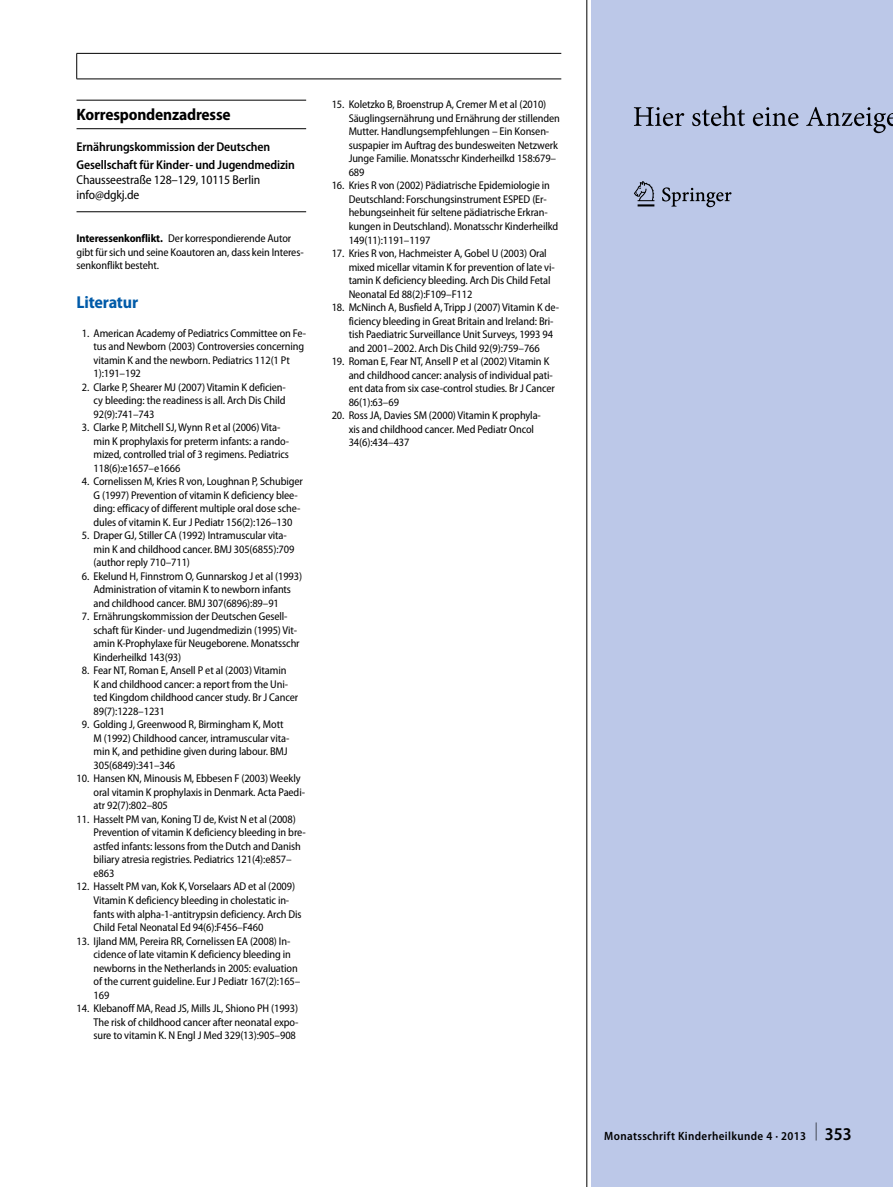
<style>
.page{position:relative;width:893px;height:1187px;background:#fff}
.page>*{position:absolute;margin:0;border:0;box-sizing:border-box;transform-origin:0 0}
._999_012_u1_12ptVorN{font:700 semi-condensed 17.25px "Myriad Pro";letter-spacing:-.01em;color:#005ba9}
._999_012_u1_12ptVor{font:700 semi-condensed 16.5px "Myriad Pro";letter-spacing:-.01em;color:#000}
._021_autorenname{font:600 semi-condensed 12.75px/18px "Myriad Pro";letter-spacing:-.01em;color:#000}
._022_autorenadresse{font:semi-condensed 12.75px "Myriad Pro";letter-spacing:-.01em;color:#000}
.t1{font:600 semi-condensed 12px "Myriad Pro";letter-spacing:.03em;color:#000}
._023_literatur{font:semi-condensed 11.25px/13.5px "Myriad Pro";letter-spacing:-.01em;color:#000}
._044_kleinsatz_artik{font:semi-condensed 11.25px/13.5px "Myriad Pro";letter-spacing:-.01em;color:#000}
.s1{font-weight:700}
.s2{font-size:18px}
</style>
<div class="page">
<hr style="left:77px;top:100px;width:229px;height:1px;background:#000">
<hr style="left:77px;top:128px;width:229px;height:1px;background:#000">
<hr style="left:77px;top:211px;width:229px;height:1px;background:#000">
<div style="left:591px;top:0;width:302px;height:1186px;background:#bcc8e8"></div>
<svg style="left:634px;top:105px;width:259px;height:28px"></svg>
<svg style="left:634px;top:181px;width:98px;height:26px"></svg>
<svg style="left:76px;top:54px;width:1px;height:25px"></svg>
<hr style="left:77px;top:53px;width:484px;height:1px;background:#000">
<hr style="left:77px;top:79px;width:484px;height:1px;background:#000">
<hr style="left:587px;top:0;width:1px;height:1186px;background:#000">
<p class="_999_012_u1_12ptVor" style="left:77px;top:105px;width:156px">Korrespondenzadresse</p>
<p class="_021_autorenname" style="left:77px;top:138px;width:220px">Ernährungskommission der Deutschen<br>Gesellschaft für Kinder- und Jugendmedizin</p>
<p class="_022_autorenadresse" style="left:77px;top:173px;width:185px">Chausseestraße 128–129, 10115 Berlin</p>
<p class="_022_autorenadresse" style="left:77px;top:188px;width:64px">info@dgkj.de</p>
<p class="_044_kleinsatz_artik" style="left:77px;top:232px;width:229px"><span class="s1">Interessenkonflikt.</span> Der korrespondierende Autor gibt für sich und seine Koautoren an, dass kein Interes&shy;senkonflikt besteht.</p>
<p class="_999_012_u1_12ptVorN" style="left:77px;top:293px;width:63px">Literatur</p>
<p class="_023_literatur" style="left:94px;top:326px;width:214px;text-indent:-12px">1. American Academy of Pediatrics Committee on Fe&shy;tus and Newborn (2003) Controversies concerning vitamin K and the newborn. Pediatrics 112(1 Pt 1):191–192</p>
<p class="_023_literatur" style="left:94px;top:380px;width:194px;text-align:justify;text-indent:-12px">2. Clarke P, Shearer MJ (2007) Vitamin K deficien&shy;cy bleeding: the readiness is all. Arch Dis Child 92(9):741–743</p>
<p class="_023_literatur" style="left:94px;top:421px;width:197px;text-indent:-12px">3. Clarke P, Mitchell SJ, Wynn R et al (2006) Vita&shy;min K prophylaxis for preterm infants: a rando&shy;mized, controlled trial of 3 regimens. Pediatrics 118(6):e1657–e1666</p>
<p class="_023_literatur" style="left:94px;top:475px;width:211px;text-indent:-12px">4. Cornelissen M, Kries R von, Loughnan P, Schubiger G (1997) Prevention of vitamin K deficiency blee&shy;ding: efficacy of different multiple oral dose sche&shy;dules of vitamin K. Eur J Pediatr 156(2):126–130</p>
<p class="_023_literatur" style="left:94px;top:529px;width:202px;text-indent:-12px">5. Draper GJ, Stiller CA (1992) Intramuscular vita&shy;min K and childhood cancer. BMJ 305(6855):709 (author reply 710–711)</p>
<p class="_023_literatur" style="left:94px;top:569px;width:210px;text-indent:-12px">6. Ekelund H, Finnstrom O, Gunnarskog J et al (1993)<br>Administration of vitamin K to newborn infants and childhood cancer. BMJ 307(6896):89–91</p>
<p class="_023_literatur" style="left:94px;top:610px;width:208px;text-indent:-12px">7. Ernährungskommission der Deutschen Gesell&shy;schaft für Kinder- und Jugendmedizin (1995) Vit&shy;amin K-Prophylaxe für Neugeborene. Monatsschr Kinderheilkd 143(93)</p>
<p class="_023_literatur" style="left:94px;top:664px;width:206px;text-indent:-12px">8. Fear NT, Roman E, Ansell P et al (2003) Vitamin<br>K and childhood cancer: a report from the Uni&shy;ted Kingdom childhood cancer study. Br J Cancer 89(7):1228–1231</p>
<p class="_023_literatur" style="left:94px;top:718px;width:197px;text-indent:-12px">9. Golding J, Greenwood R, Birmingham K, Mott M (1992) Childhood cancer, intramuscular vita&shy;min K, and pethidine given during labour. BMJ 305(6849):341–346</p>
<p class="_023_literatur" style="left:94px;top:772px;width:213px;text-indent:-17px">10. Hansen KN, Minousis M, Ebbesen F (2003) Weekly oral vitamin K prophylaxis in Denmark. Acta Paedi&shy;atr 92(7):802–805</p>
<p class="_023_literatur" style="left:94px;top:812px;width:214px;text-indent:-17px">11. Hasselt PM van, Koning TJ de, Kvist N et al (2008)<br>Prevention of vitamin K deficiency bleeding in bre&shy;astfed infants: lessons from the Dutch and Danish biliary atresia registries. Pediatrics 121(4):e857– e863</p>
<p class="_023_literatur" style="left:94px;top:880px;width:210px;text-indent:-17px">12. Hasselt PM van, Kok K, Vorselaars AD et al (2009)<br>Vitamin K deficiency bleeding in cholestatic in&shy;fants with alpha-1-antitrypsin deficiency. Arch Dis Child Fetal Neonatal Ed 94(6):F456–F460</p>
<p class="_023_literatur" style="left:94px;top:934px;width:208px;text-indent:-17px">13. Ijland MM, Pereira RR, Cornelissen EA (2008) In&shy;cidence of late vitamin K deficiency bleeding in newborns in the Netherlands in 2005: evaluation of the current guideline. Eur J Pediatr 167(2):165– 169</p>
<p class="_023_literatur" style="left:94px;top:1001px;width:206px;text-align:justify;text-indent:-17px">14. Klebanoff MA, Read JS, Mills JL, Shiono PH (1993)<br>The risk of childhood cancer after neonatal expo&shy;sure to vitamin K. N Engl J Med 329(13):905–908</p>
<p class="_023_literatur" style="left:349px;top:98px;width:213px;text-indent:-17px">15. Koletzko B, Broenstrup A, Cremer M et al (2010)<br>Säuglingsernährung und Ernährung der stillenden Mutter. Handlungsempfehlungen – Ein Konsen&shy;suspapier im Auftrag des bundesweiten Netzwerk Junge Familie. Monatsschr Kinderheilkd 158:679– 689</p>
<p class="_023_literatur" style="left:349px;top:179px;width:211px;text-indent:-17px">16. Kries R von (2002) Pädiatrische Epidemiologie in Deutschland: Forschungsinstrument ESPED (Er&shy;hebungseinheit für seltene pädiatrische Erkran&shy;kungen in Deutschland). Monatsschr Kinderheilkd 149(11):1191–1197</p>
<p class="_023_literatur" style="left:349px;top:247px;width:208px;text-indent:-17px">17. Kries R von, Hachmeister A, Gobel U (2003) Oral mixed micellar vitamin K for prevention of late vi&shy;tamin K deficiency bleeding. Arch Dis Child Fetal Neonatal Ed 88(2):F109–F112</p>
<p class="_023_literatur" style="left:349px;top:301px;width:212px;text-indent:-17px">18. McNinch A, Busfield A, Tripp J (2007) Vitamin K de&shy;ficiency bleeding in Great Britain and Ireland: Bri&shy;tish Paediatric Surveillance Unit Surveys, 1993 94 and 2001–2002. Arch Dis Child 92(9):759–766</p>
<p class="_023_literatur" style="left:349px;top:355px;width:208px;text-indent:-17px">19. Roman E, Fear NT, Ansell P et al (2002) Vitamin K and childhood cancer: analysis of individual pati&shy;ent data from six case-control studies. Br J Cancer 86(1):63–69</p>
<p class="_023_literatur" style="left:349px;top:409px;width:194px;text-indent:-17px">20. Ross JA, Davies SM (2000) Vitamin K prophyla&shy;xis and childhood cancer. Med Pediatr Oncol<br>34(6):434–437</p>
<p class="t1" style="left:604px;top:1129px;width:249px">Monatsschrift Kinderheilkunde 4 · 2013 <sup>|</sup> <span class="s2">353</span></p>
</div>
